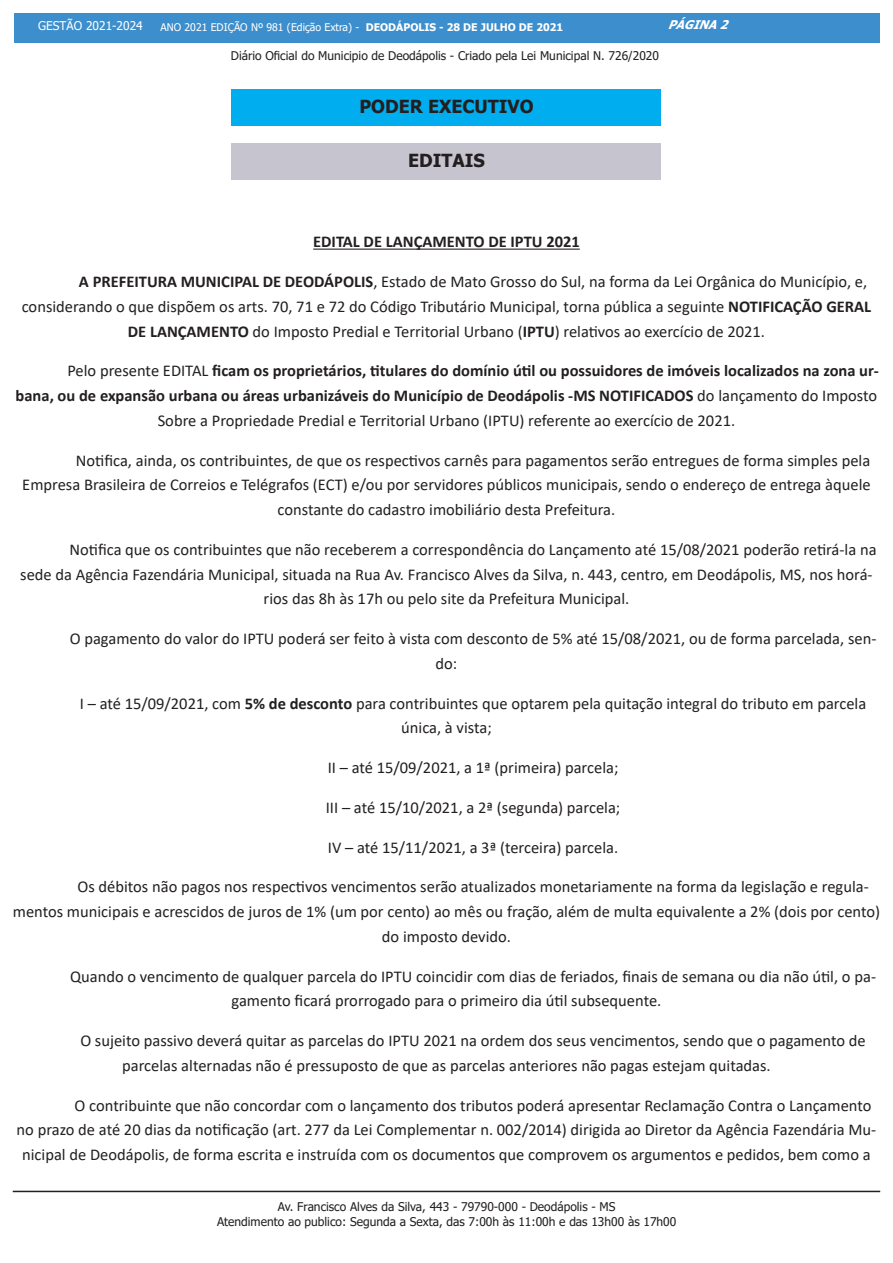
<style>
.page{position:relative;width:893px;height:1263px;background:#fff}
.page>*{position:absolute;margin:0;border:0;box-sizing:border-box;transform-origin:0 0}
.t1{font:700 18px "Tahoma";color:#231f20}
.t2{font:16.5px/24.8px "Calibri";color:#231f20}
.t3{font:700 16.5px "Calibri";color:#231f20}
.t4{font:12px/14.4px "Tahoma";color:#231f20;text-align:center}
.t5{font:12px "Tahoma";color:#fff}
.t6{font:italic 700 12px "Tahoma";color:#fff}
.t7{font:10.5px "Tahoma";color:#fff}
.s1{font-weight:700}
.s2{font-weight:400}
</style>
<div class="page">
<div style="left:14px;top:14px;width:865px;height:29px;background:#3c8ecc"></div>
<hr style="left:13px;top:1191px;width:867px;height:1px;background:#231f20">
<hr style="left:313px;top:249px;width:267px;height:1px;background:#231f20">
<div style="left:232px;top:90px;width:429px;height:36px;background:#00aeef"></div>
<div style="left:232px;top:144px;width:429px;height:36px;background:#c6c4cf"></div>
<p class="t5" style="left:38px;top:18px;width:106px">GESTÃO 2021-2024</p>
<p class="t7" style="left:161px;top:20px;width:404px">ANO 2021 EDIÇÃO Nº 981 (Edição Extra) - <span class="s1">DEODÁPOLIS - 28 DE JULHO DE 2021</span></p>
<p class="t6" style="left:668px;top:16px;width:68px">PÁGINA2</p>
<p class="t4" style="left:231px;top:49px;width:430px">Diário Oficial do Municipio de Deodápolis - Criado pela Lei Municipal N. 726/2020</p>
<p class="t1" style="left:359px;top:94px;width:176px">PODER EXECUTIVO</p>
<p class="t1" style="left:408px;top:148px;width:78px">EDITAIS</p>
<p class="t3" style="left:313px;top:230px;width:268px">EDITAL DE LANÇAMENTO DE IPTU 2021</p>
<p class="t2" style="left:79px;top:269px;width:790px"><span class="s1">A PREFEITURA MUNICIPAL DE DEODÁPOLIS</span>, Estado de Mato Grosso do Sul, na forma da Lei Orgânica do Município, e,</p>
<p class="t2" style="left:22px;top:293px;width:851px">considerando o que dispõem os arts. 70, 71 e 72 do Código Tributário Municipal, torna pública a seguinte <span class="s1">NOTIFICAÇÃO GERAL</span></p>
<p class="t2" style="left:128px;top:318px;width:639px"><span class="s1">DE LANÇAMENTO</span> do Imposto Predial e Territorial Urbano (<span class="s1">IPTU</span>) relativos ao exercício de 2021.</p>
<p class="t3" style="left:67px;top:359px;width:813px"><span class="s2">Pelo presente EDITAL</span> ficam os proprietários, titulares do domínio útil ou possuidores de imóveis localizados na zona ur-</p>
<p class="t3" style="left:16px;top:384px;width:863px">bana, ou de expansão urbana ou áreas urbanizáveis do Município de Deodápolis -MS NOTIFICADOS <span class="s2">do lançamento do Imposto</span></p>
<p class="t2" style="left:158px;top:407px;width:579px">Sobre a Propriedade Predial e Territorial Urbano (IPTU) referente ao exercício de 2021.</p>
<p class="t2" style="left:76px;top:447px;width:796px">Notifica, ainda, os contribuintes, de que os respectivos carnês para pagamentos serão entregues de forma simples pela</p>
<p class="t2" style="left:22px;top:472px;width:850px">Empresa Brasileira de Correios e Telégrafos (ECT) e/ou por servidores públicos municipais, sendo o endereço de entrega àquele</p>
<p class="t2" style="left:278px;top:497px;width:339px">constante do cadastro imobiliário desta Prefeitura.</p>
<p class="t2" style="left:70px;top:536px;width:808px">Notifica que os contribuintes que não receberem a correspondência do Lançamento até 15/08/2021 poderão retirá-la na</p>
<p class="t2" style="left:20px;top:561px;width:854px">sede da Agência Fazendária Municipal, situada na Rua Av. Francisco Alves da Silva, n. 443, centro, em Deodápolis, MS, nos horá-</p>
<p class="t2" style="left:264px;top:586px;width:367px">rios das 8h às 17h ou pelo site da Prefeitura Municipal.</p>
<p class="t2" style="left:436px;top:626px;width:442px;text-indent:-366px">O pagamento do valor do IPTU poderá ser feito à vista com desconto de 5% até 15/08/2021, ou de forma parcelada, sen&shy;do:</p>
<p class="t2" style="left:401px;top:690px;width:467px;text-indent:-321px">I – até 15/09/2021, com <span class="s1">5% de desconto</span> para contribuintes que optarem pela quitação integral do tributo em parcela única, à vista;</p>
<p class="t2" style="left:328px;top:755px;width:292px">II – até 15/09/2021, a 1ª (primeira) parcela;</p>
<p class="t2" style="left:326px;top:794px;width:296px">III – até 15/10/2021, a 2ª (segunda) parcela;</p>
<p class="t2" style="left:328px;top:834px;width:292px">IV – até 15/11/2021, a 3ª (terceira) parcela.</p>
<p class="t2" style="left:77px;top:874px;width:793px">Os débitos não pagos nos respectivos vencimentos serão atualizados monetariamente na forma da legislação e regula-</p>
<p class="t2" style="left:13px;top:899px;width:869px">mentos municipais e acrescidos de juros de 1% (um por cento) ao mês ou fração, além de multa equivalente a 2% (dois por cento)</p>
<p class="t2" style="left:382px;top:923px;width:131px">do imposto devido.</p>
<p class="t2" style="left:232px;top:963px;width:646px;text-indent:-161px">Quando o vencimento de qualquer parcela do IPTU coincidir com dias de feriados, finais de semana ou dia não útil, o pa&shy;gamento ficará prorrogado para o primeiro dia útil subsequente.</p>
<p class="t2" style="left:122px;top:1028px;width:745px;text-indent:-42px">O sujeito passivo deverá quitar as parcelas do IPTU 2021 na ordem dos seus vencimentos, sendo que o pagamento de parcelas alternadas não é pressuposto de que as parcelas anteriores não pagas estejam quitadas.</p>
<p class="t2" style="left:75px;top:1092px;width:798px">O contribuinte que não concordar com o lançamento dos tributos poderá apresentar Reclamação Contra o Lançamento</p>
<p class="t2" style="left:17px;top:1117px;width:861px">no prazo de até 20 dias da notificação (art. 277 da Lei Complementar n. 002/2014) dirigida ao Diretor da Agência Fazendária Mu-</p>
<p class="t2" style="left:22px;top:1142px;width:850px">nicipal de Deodápolis, de forma escrita e instruída com os documentos que comprovem os argumentos e pedidos, bem como a</p>
<p class="t4" style="left:217px;top:1200px;width:461px">Av. Francisco Alves da Silva, 443 - 79790-000 - Deodápolis - MS<br>Atendimento ao publico: Segunda a Sexta, das 7:00h às 11:00h e das 13h00 às 17h00</p>
</div>
